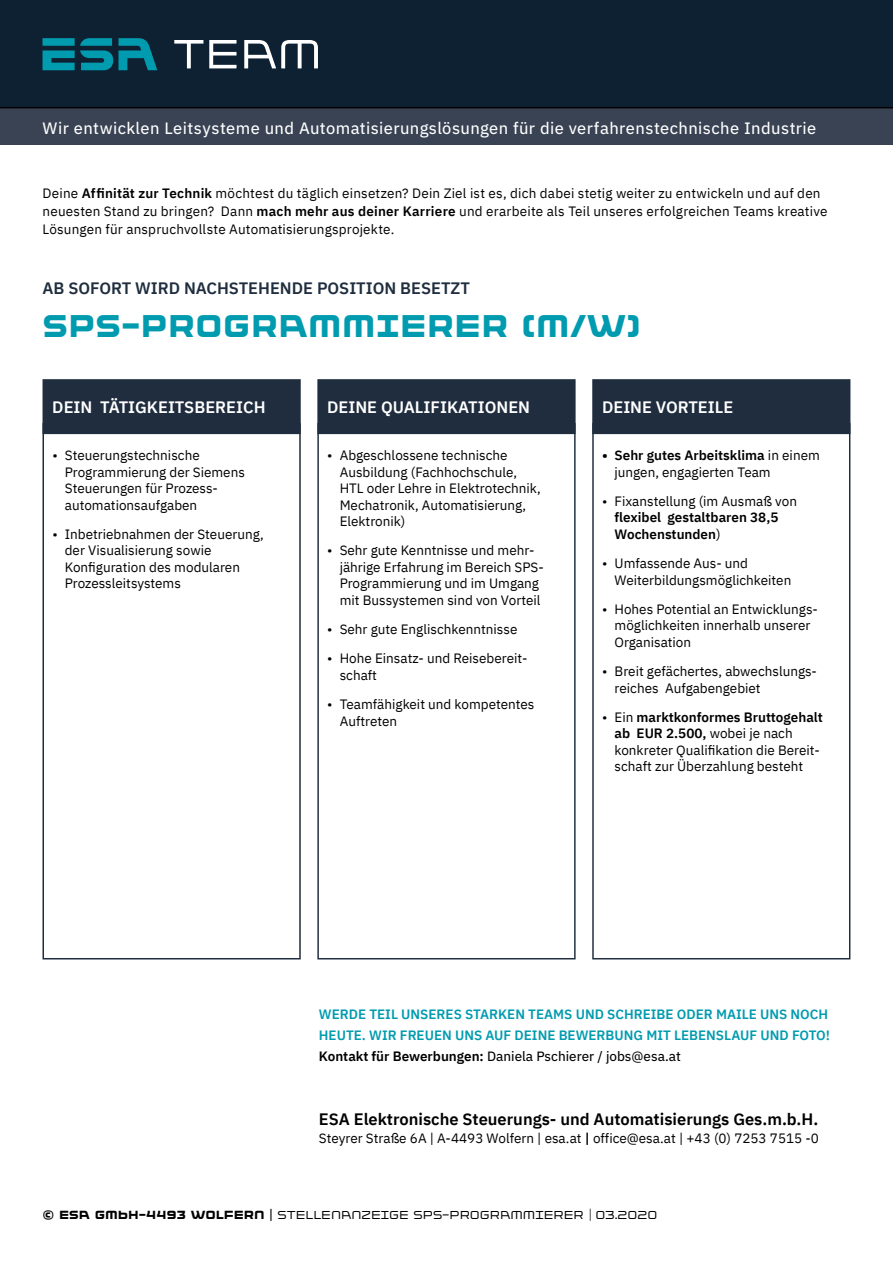
<style>
.page{position:relative;width:893px;height:1263px;background:#fff}
.page>*{position:absolute;margin:0;border:0;box-sizing:border-box;transform-origin:0 0}
.t1{font:900 36px "ES Aplay";color:#009baf}
.t2{font:16.5px "IBM Plex Sans Text";letter-spacing:.025em;color:#fff}
.t3{font:600 16.5px "IBM Plex Sans";color:#000}
.t4{font:600 16.5px "IBM Plex Sans";color:#fff}
.t5{font:600 16.5px "IBM Plex Sans";color:#1f2d3e}
.t6{font:13.5px/16.5px "IBM Plex Sans";color:#000}
.t7{font:600 13.5px/21px "IBM Plex Sans";color:#009baf}
.t8{font:300 13.5px "ES Aplay";color:#000}
.t9{font:13.5px "IBM Plex Sans Text";color:#000}
.t10{font:600 13.5px/16.5px "IBM Plex Sans";color:#000}
.s1{font-weight:600}
.s2{font-weight:400}
.s3{font-family:"IBM Plex Sans";font-weight:600}
.s4{font-family:"IBM Plex Sans"}
.s5{font-weight:900}
</style>
<div class="page">
<div style="left:43px;top:423px;width:258px;height:536px;border:2px solid #1f2d3e"></div>
<div style="left:43px;top:380px;width:257px;height:53px;background:#1f2d3e"></div>
<div style="left:43px;top:379px;width:258px;height:55px;border:1px solid #1f2d3e"></div>
<div style="left:318px;top:380px;width:257px;height:53px;background:#1f2d3e"></div>
<div style="left:317px;top:379px;width:259px;height:55px;border:1px solid #1f2d3e"></div>
<div style="left:593px;top:380px;width:257px;height:53px;background:#1f2d3e"></div>
<div style="left:592px;top:379px;width:258px;height:55px;border:1px solid #1f2d3e"></div>
<div style="left:0;top:98px;width:893px;height:47px;background:#3a4354"></div>
<div style="left:0;top:0;width:893px;height:108px;background:#0e2132"></div>
<svg style="left:174px;top:40px;width:144px;height:28px"></svg>
<svg style="left:43px;top:38px;width:114px;height:32px;background:#056a7c"></svg>
<p class="t2" style="left:43px;top:115px;width:775px">Wir entwicklen Leitsysteme und Automatisierungslösungen für die verfahrenstechnische Industrie</p>
<p class="t6" style="left:43px;top:183px;width:786px;line-height:18px">Deine <span class="s1">Affinität zur Technik</span> möchtest du täglich einsetzen? Dein Ziel ist es, dich dabei stetig weiter zu entwickeln und auf den neuesten Stand zu bringen? Dann <span class="s1">mach mehr aus deiner Karriere</span> und erarbeite als Teil unseres erfolgreichen Teams kreative<br>Lösungen für anspruchvollste Automatisierungsprojekte.</p>
<p class="t5" style="left:43px;top:275px;width:429px">AB SOFORT WIRD NACHSTEHENDE POSITION BESETZT</p>
<h1 class="t1" style="left:43px;top:308px;width:600px">SPS-PROGRAMMIERER (M/W)</h1>
<p class="t4" style="left:52px;top:394px;width:215px">DEIN TÄTIGKEITSBEREICH</p>
<p class="t6" style="left:65px;top:446px;width:182px;text-indent:-12px">• Steuerungstechnische<br>Programmierung der Siemens<br>Steuerungen für Prozess&shy;automationsaufgaben</p>
<p class="t6" style="left:65px;top:525px;width:200px;text-indent:-12px">• Inbetriebnahmen der Steuerung, der Visualisierung sowie<br>Konfiguration des modularen<br>Prozessleitsystems</p>
<p class="t4" style="left:327px;top:394px;width:204px">DEINE QUALIFIKATIONEN</p>
<p class="t6" style="left:340px;top:446px;width:203px;text-indent:-12px">• Abgeschlossene technische<br>Ausbildung (Fachhochschule,<br>HTL oder Lehre in Elektrotechnik,<br>Mechatronik, Automatisierung,<br>Elektronik)</p>
<p class="t6" style="left:340px;top:541px;width:206px;text-indent:-12px">• Sehr gute Kenntnisse und mehr&shy;jährige Erfahrung im Bereich SPS-<br>Programmierung und im Umgang mit Bussystemen sind von Vorteil</p>
<p class="t6" style="left:327px;top:620px;width:192px">• Sehr gute Englischkenntnisse</p>
<p class="t6" style="left:340px;top:649px;width:189px;text-indent:-12px">• Hohe Einsatz- und Reisebereit&shy;schaft</p>
<p class="t6" style="left:340px;top:695px;width:196px;text-indent:-12px">• Teamfähigkeit und kompetentes<br>Auftreten</p>
<p class="t4" style="left:602px;top:394px;width:133px">DEINE VORTEILE</p>
<p class="t6" style="left:614px;top:446px;width:207px;text-indent:-12px"><span class="s1">• Sehr gutes Arbeitsklima</span> in einem jungen, engagierten Team</p>
<p class="t6" style="left:602px;top:492px;width:196px">• Fixanstellung (im Ausmaß von</p>
<p class="t10" style="left:614px;top:508px;width:165px">flexibel gestaltbaren 38,5<br>Wochenstunden<span class="s2">)</span></p>
<p class="t6" style="left:614px;top:554px;width:178px;text-indent:-12px">• Umfassende Aus- und<br>Weiterbildungsmöglichkeiten</p>
<p class="t6" style="left:614px;top:600px;width:205px;text-indent:-12px">• Hohes Potential an Entwicklungs&shy;möglichkeiten innerhalb unserer<br>Organisation</p>
<p class="t6" style="left:614px;top:662px;width:204px;text-indent:-12px">• Breit gefächertes, abwechslungs&shy;reiches Aufgabengebiet</p>
<p class="t6" style="left:614px;top:708px;width:210px;text-indent:-12px">• Ein <span class="s1">marktkonformes Bruttogehalt ab EUR 2.500,</span> wobei je nach konkreter Qualifikation die Bereit&shy;schaft zur Überzahlung besteht</p>
<p class="t7" style="left:319px;top:1003px;width:513px">WERDE TEIL UNSERES STARKEN TEAMS UND SCHREIBE ODER MAILE UNS NOCH<br>HEUTE. WIR FREUEN UNS AUF DEINE BEWERBUNG MIT LEBENSLAUF UND FOTO!</p>
<p class="t9" style="left:319px;top:1046px;width:364px"><span class="s3">Kontakt für Bewerbungen:</span> Daniela Pschierer / jobs<span class="s4">@</span>esa.at</p>
<p class="t3" style="left:319px;top:1106px;width:501px">ESA Elektronische Steuerungs- und Automatisierungs Ges.m.b.H.</p>
<p class="t6" style="left:319px;top:1129px;width:502px">Steyrer Straße 6A | A-4493 Wolfern | esa.at <span class="s1">|</span> office@esa.at | +43 (0) 7253 7515 -0</p>
<p class="t8" style="left:43px;top:1208px;width:616px"><span class="s5">© ESA GMBH-4493 WOLFERN |</span> STELLENANZEIGE SPS-PROGRAMMIERER <span class="s4">|</span> 03.2020</p>
</div>
